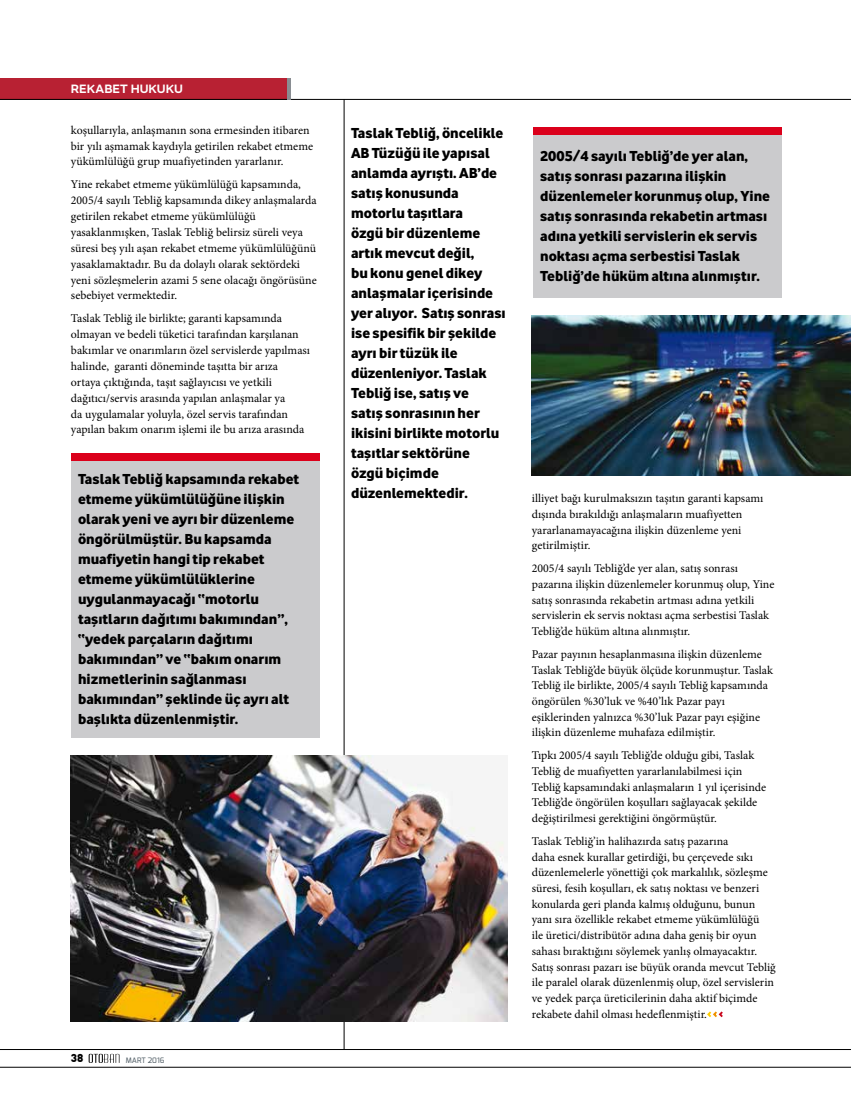
<style>
.page{position:relative;width:851px;height:1099px;background:#fff}
.page>*{position:absolute;margin:0;border:0;box-sizing:border-box;transform-origin:0 0}
.t1{font:15px/20px "Vodafone Ex B";color:#000}
.t2{font:600 12.5px "JLR Emeric";color:#fff}
.t3{font:11.88px/15.8px "Minion Pro";color:#000}
.t4{font:900 11.25px "DIN";color:#000}
.t5{font:500 7.5px "Exo";color:#5a666e}
</style>
<div class="page">
<div style="left:0;top:78px;width:291px;height:21px;background:#b82133"></div>
<hr style="left:0;top:99px;width:850px;height:1px;background:#000">
<hr style="left:287px;top:78px;width:4px;height:21px;background:#898d92">
<hr style="left:344px;top:99px;width:1px;height:950px;background:#000">
<svg style="left:707px;top:1011px;width:16px;height:7px"></svg>
<img style="left:71px;top:755px;width:436px;height:265px">
<div style="left:71px;top:454px;width:248px;height:283px;background:#cbcbcd"></div>
<div style="left:71px;top:454px;width:248px;height:7px;background:#db001b"></div>
<img style="left:531px;top:315px;width:319px;height:160px">
<div style="left:533px;top:128px;width:248px;height:170px;background:#cbcbcd"></div>
<div style="left:533px;top:128px;width:248px;height:7px;background:#db001b"></div>
<hr style="left:0;top:1066px;width:850px;height:1px;background:#000">
<hr style="left:0;top:1049px;width:850px;height:1px;background:#000">
<svg style="left:89px;top:1053px;width:30px;height:9px"></svg>
<p class="t2" style="left:71px;top:79px;width:114px">REKABET HUKUKU</p>
<p class="t3" style="left:71px;top:122px;width:244px">koşullarıyla, anlaşmanın sona ermesinden itibaren bir yılı aşmamak kaydıyla getirilen rekabet etmeme yükümlülüğü grup muafiyetinden yararlanır.</p>
<p class="t3" style="left:71px;top:177px;width:247px">Yine rekabet etmeme yükümlülüğü kapsamında, 2005/4 sayılı Tebliğ kapsamında dikey anlaşmalarda getirilen rekabet etmeme yükümlülüğü yasaklanmışken, Taslak Tebliğ belirsiz süreli veya süresi beş yılı aşan rekabet etmeme yükümlülüğünü yasaklamaktadır. Bu da dolaylı olarak sektördeki yeni sözleşmelerin azami 5 sene olacağı öngörüsüne sebebiyet vermektedir.</p>
<p class="t3" style="left:71px;top:311px;width:240px">Taslak Tebliğ ile birlikte; garanti kapsamında olmayan ve bedeli tüketici tarafından karşılanan bakımlar ve onarımların özel servislerde yapılması halinde, garanti döneminde taşıtta bir arıza ortaya çıktığında, taşıt sağlayıcısı ve yetkili dağıtıcı/servis arasında yapılan anlaşmalar ya<br>da uygulamalar yoluyla, özel servis tarafından yapılan bakım onarım işlemi ile bu arıza arasında</p>
<p class="t1" style="left:78px;top:468px;width:223px">Taslak Tebliğ kapsamında rekabet etmeme yükümlülüğüne ilişkin olarak yeni ve ayrı bir düzenleme öngörülmüştür. Bu kapsamda muafiyetin hangi tip rekabet etmeme yükümlülüklerine uygulanmayacağı “motorlu taşıtların dağıtımı bakımından”, “yedek parçaların dağıtımı bakımından” ve “bakım onarım hizmetlerinin sağlanması bakımından” şeklinde üç ayrı alt başlıkta düzenlenmiştir.</p>
<p class="t4" style="left:71px;top:1050px;width:14px">38</p>
<p class="t5" style="left:126px;top:1055px;width:40px">MART 2016</p>
<p class="t1" style="left:351px;top:122px;width:156px">Taslak Tebliğ, öncelikle<br>AB Tüzüğü ile yapısal anlamda ayrıştı. AB’de satış konusunda motorlu taşıtlara<br>özgü bir düzenleme artık mevcut değil,<br>bu konu genel dikey anlaşmalar içerisinde yer alıyor. Satış sonrası ise spesifik bir şekilde ayrı bir tüzük ile düzenleniyor. Taslak<br>Tebliğ ise, satış ve<br>satış sonrasının her ikisini birlikte motorlu taşıtlar sektörüne özgü biçimde düzenlemektedir.</p>
<p class="t1" style="left:540px;top:146px;width:231px">2005/4 sayılı Tebliğ’de yer alan, satış sonrası pazarına ilişkin düzenlemeler korunmuş olup, Yine satış sonrasında rekabetin artması adına yetkili servislerin ek servis noktası açma serbestisi Taslak Tebliğ’de hüküm altına alınmıştır.</p>
<p class="t3" style="left:531px;top:490px;width:233px">illiyet bağı kurulmaksızın taşıtın garanti kapsamı dışında bırakıldığı anlaşmaların muafiyetten yararlanamayacağına ilişkin düzenleme yeni getirilmiştir.</p>
<p class="t3" style="left:531px;top:560px;width:244px">2005/4 sayılı Tebliğ’de yer alan, satış sonrası pazarına ilişkin düzenlemeler korunmuş olup, Yine satış sonrasında rekabetin artması adına yetkili servislerin ek servis noktası açma serbestisi Taslak Tebliğ’de hüküm altına alınmıştır.</p>
<p class="t3" style="left:531px;top:646px;width:243px">Pazar payının hesaplanmasına ilişkin düzenleme Taslak Tebliğ’de büyük ölçüde korunmuştur. Taslak Tebliğ ile birlikte, 2005/4 sayılı Tebliğ kapsamında öngörülen %30’luk ve %40’lık Pazar payı eşiklerinden yalnızca %30’luk Pazar payı eşiğine ilişkin düzenleme muhafaza edilmiştir.</p>
<p class="t3" style="left:531px;top:747px;width:236px">Tıpkı 2005/4 sayılı Tebliğ’de olduğu gibi, Taslak Tebliğ de muafiyetten yararlanılabilmesi için Tebliğ kapsamındaki anlaşmaların 1 yıl içerisinde Tebliğ’de öngörülen koşulları sağlayacak şekilde değiştirilmesi gerektiğini öngörmüştür.</p>
<p class="t3" style="left:531px;top:833px;width:245px">Taslak Tebliğ’in halihazırda satış pazarına<br>daha esnek kurallar getirdiği, bu çerçevede sıkı düzenlemelerle yönettiği çok markalılık, sözleşme süresi, fesih koşulları, ek satış noktası ve benzeri konularda geri planda kalmış olduğunu, bunun yanı sıra özellikle rekabet etmeme yükümlülüğü<br>ile üretici/distribütör adına daha geniş bir oyun sahası bıraktığını söylemek yanlış olmayacaktır.<br>Satış sonrası pazarı ise büyük oranda mevcut Tebliğ ile paralel olarak düzenlenmiş olup, özel servislerin ve yedek parça üreticilerinin daha aktif biçimde rekabete dahil olması hedeflenmiştir.</p>
</div>
